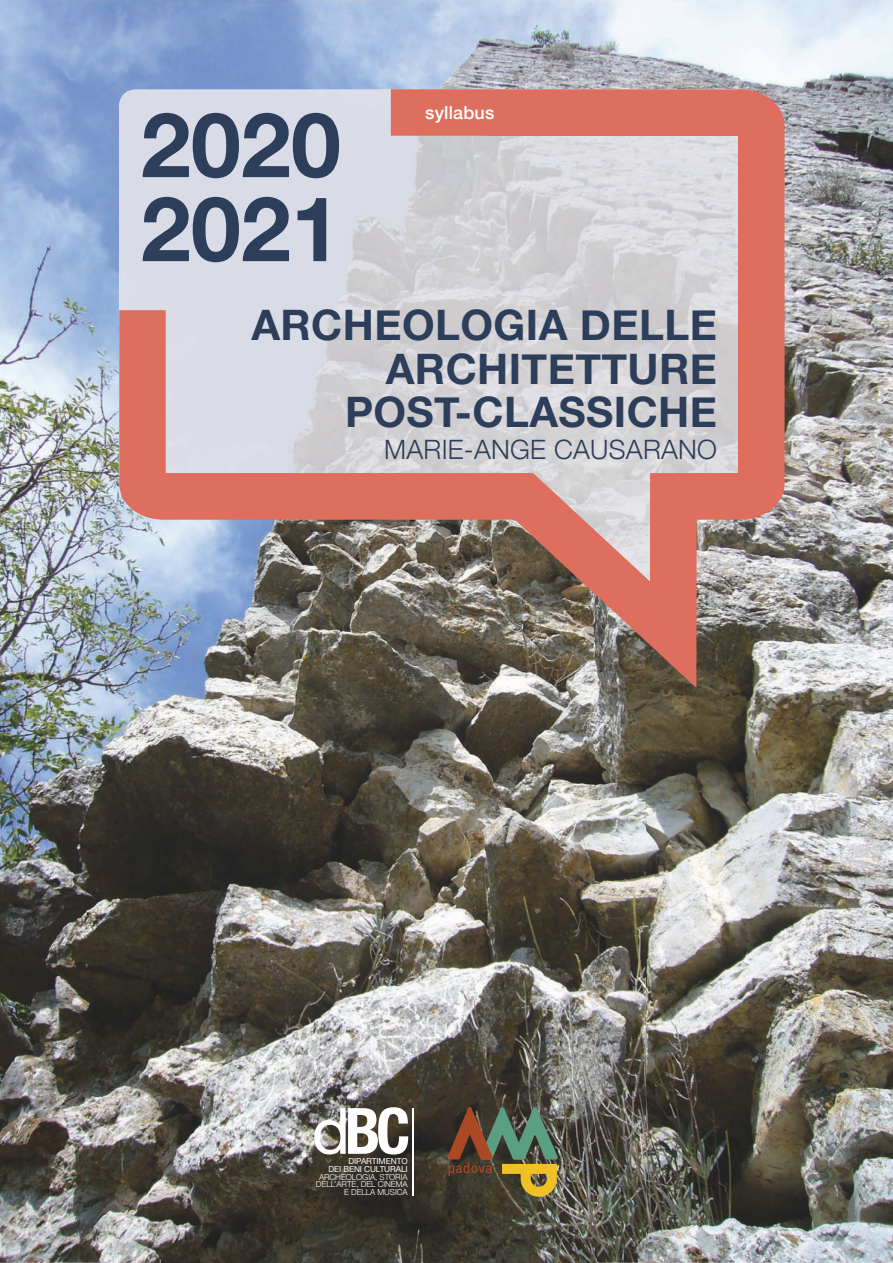
<style>
.page{position:relative;width:893px;height:1263px;background:#fff}
.page>*{position:absolute;margin:0;border:0;box-sizing:border-box;transform-origin:0 0}
.t1{font:700 90px/84px "Helvetica Neue";color:#2d3e5a}
.t2{font:700 42px/43.5px "Helvetica Neue";letter-spacing:.01em;color:#2d3e5a;text-align:right}
.t3{font:300 26.7px "Helvetica Neue";letter-spacing:.01em;color:#2d3e5a}
.t4{font:500 18px "Helvetica Neue";letter-spacing:.01em;color:#fff}
.t5{font:300 8.25px/7.9px "Helvetica Neue";letter-spacing:-.01em;color:#fff;text-align:right}
.t6{font:8.25px/7.9px "Helvetica Neue";letter-spacing:-.01em;color:#fff;text-align:right}
</style>
<div class="page">
<img style="left:0;top:0;width:148px;height:1263px">
<img style="left:148px;top:0;width:745px;height:104px">
<img style="left:745px;top:104px;width:148px;height:1159px">
<img style="left:148px;top:715px;width:447px;height:548px">
<img style="left:646px;top:715px;width:99px;height:548px">
<img style="left:595px;top:715px;width:51px;height:548px">
<svg style="left:107px;top:74px;width:694px;height:641px;background:#beaaab"></svg>
<svg style="left:447px;top:1107px;width:111px;height:90px;background:#665e3f"></svg>
<svg style="left:314px;top:1107px;width:94px;height:47px"></svg>
<hr style="left:412px;top:1108px;width:2px;height:87px;background:#fff">
<h1 class="t1" style="left:141px;top:105px;width:202px">2020<br>2021</h1>
<h3 class="t4" style="left:425px;top:99px;width:71px">syllabus</h3>
<h2 class="t2" style="left:251px;top:305px;width:467px">ARCHEOLOGIA DELLE<br>ARCHITETTURE<br>POST-CLASSICHE</h2>
<h3 class="t3" style="left:384px;top:428px;width:334px">MARIE-ANGE CAUSARANO</h3>
<p class="t6" style="left:328px;top:1157px;width:81px">DIPARTIMENTO<br>DEI BENI CULTURALI</p>
<p class="t5" style="left:316px;top:1172px;width:93px">ARCHEOLOGIA, STORIA<br>DELL’ARTE, DEL CINEMA<br>E DELLA MUSICA</p>
</div>
